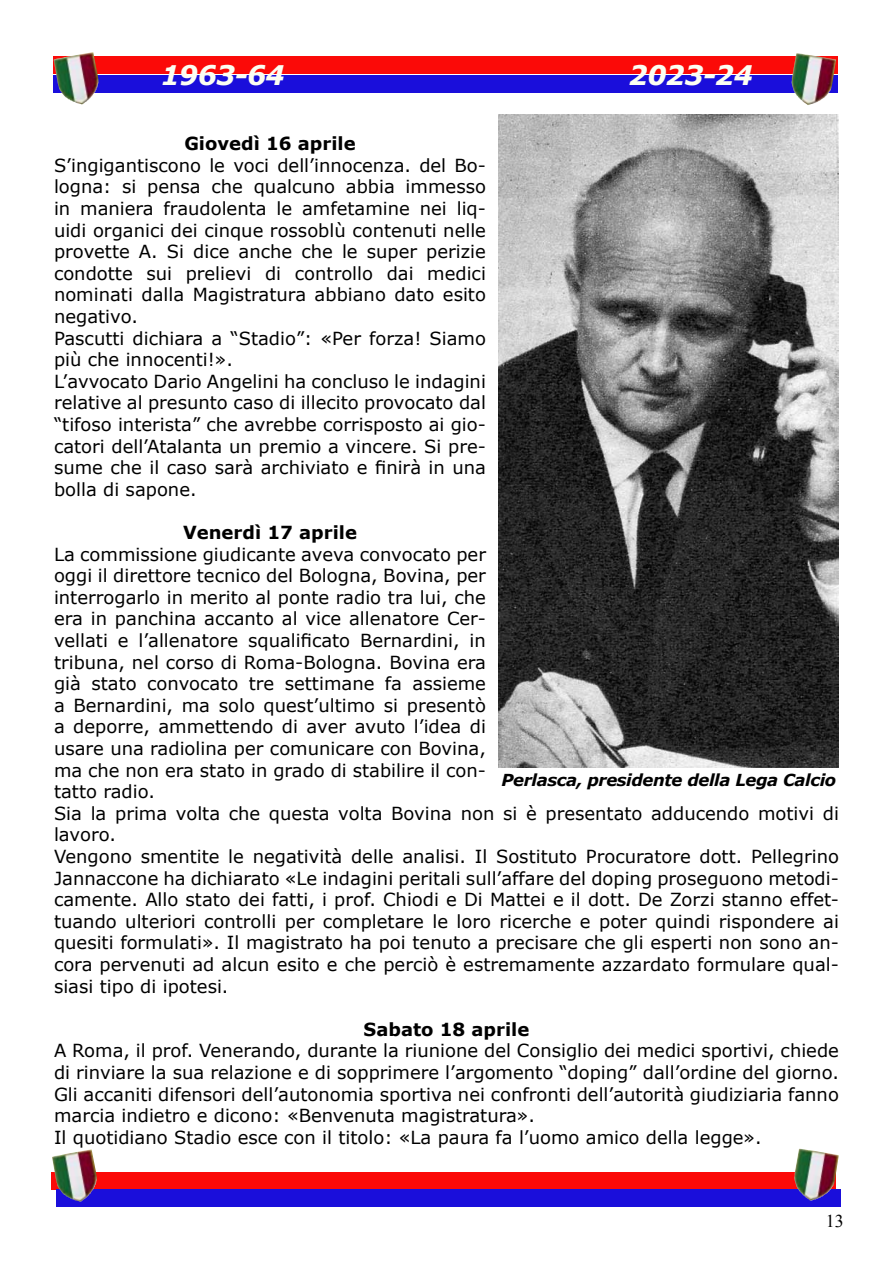
<style>
.page{position:relative;width:893px;height:1263px;background:#fff}
.page>*{position:absolute;margin:0;border:0;box-sizing:border-box;transform-origin:0 0}
.t1{font:italic 700 27px "Verdana";letter-spacing:-.025em;color:#fcfef2}
.t2{font:18px/21.6px "Verdana";color:#000}
.t3{font:700 18px "Verdana";color:#000}
.t4{font:18px "Times New Roman";color:#000}
.t5{font:italic 700 16.5px "Verdana";letter-spacing:-.025em;color:#000}
</style>
<div class="page">
<div style="left:51px;top:1172px;width:785px;height:17px;background:#fb0a08"></div>
<div style="left:56px;top:1189px;width:785px;height:17px;background:#1a0edb"></div>
<img style="left:794px;top:1149px;width:45px;height:52px">
<img style="left:52px;top:1149px;width:45px;height:53px">
<div style="left:53px;top:57px;width:785px;height:17px;background:#fb0a08"></div>
<div style="left:53px;top:75px;width:785px;height:17px;background:#1a0edb"></div>
<img style="left:54px;top:52px;width:45px;height:53px">
<img style="left:792px;top:53px;width:44px;height:52px">
<img style="left:499px;top:115px;width:340px;height:653px">
<h1 class="t1" style="left:161px;top:56px;width:126px">1963-64</h1>
<h1 class="t1" style="left:629px;top:56px;width:126px">2023-24</h1>
<p class="t3" style="left:184px;top:131px;width:173px">Giovedì 16 aprile</p>
<p class="t2" style="left:54px;top:154px;width:433px">S’ingigantiscono le voci dell’innocenza. del Bo&shy;logna: si pensa che qualcuno abbia immesso in maniera fraudolenta le amfetamine nei liq&shy;uidi organici dei cinque rossoblù contenuti nelle provette A. Si dice anche che le super perizie condotte sui prelievi di controllo dai medici nominati dalla Magistratura abbiano dato esito negativo.<br>Pascutti dichiara a “Stadio”: «Per forza! Siamo più che innocenti!».<br>L’avvocato Dario Angelini ha concluso le indagini relative al presunto caso di illecito provocato dal “tifoso interista” che avrebbe corrisposto ai gio&shy;catori dell’Atalanta un premio a vincere. Si pre&shy;sume che il caso sarà archiviato e finirà in una bolla di sapone.</p>
<p class="t3" style="left:183px;top:520px;width:175px">Venerdì 17 aprile</p>
<p class="t2" style="left:54px;top:543px;width:786px">La commissione giudicante aveva convocato per<br>oggi il direttore tecnico del Bologna, Bovina, per<br>interrogarlo in merito al ponte radio tra lui, che<br>era in panchina accanto al vice allenatore Cer-<br>vellati e l’allenatore squalificato Bernardini, in<br>tribuna, nel corso di Roma-Bologna. Bovina era<br>già stato convocato tre settimane fa assieme<br>a Bernardini, ma solo quest’ultimo si presentò<br>a deporre, ammettendo di aver avuto l’idea di<br>usare una radiolina per comunicare con Bovina,<br>ma che non era stato in grado di stabilire il con-<br>tatto radio.<br>Sia la prima volta che questa volta Bovina non si è presentato adducendo motivi di lavoro.<br>Vengono smentite le negatività delle analisi. Il Sostituto Procuratore dott. Pellegrino Jannaccone ha dichiarato «Le indagini peritali sull’affare del doping proseguono metodi&shy;camente. Allo stato dei fatti, i prof. Chiodi e Di Mattei e il dott. De Zorzi stanno effet&shy;tuando ulteriori controlli per completare le loro ricerche e poter quindi rispondere ai quesiti formulati». Il magistrato ha poi tenuto a precisare che gli esperti non sono an&shy;cora pervenuti ad alcun esito e che perciò è estremamente azzardato formulare qual&shy;siasi tipo di ipotesi.</p>
<p class="t3" style="left:364px;top:1016px;width:167px">Sabato 18 aprile</p>
<p class="t2" style="left:54px;top:1040px;width:786px">A Roma, il prof. Venerando, durante la riunione del Consiglio dei medici sportivi, chiede di rinviare la sua relazione e di sopprimere l’argomento “doping” dall’ordine del giorno.<br>Gli accaniti difensori dell’autonomia sportiva nei confronti dell’autorità giudiziaria fanno marcia indietro e dicono: «Benvenuta magistratura».<br>Il quotidiano Stadio esce con il titolo: «La paura fa l’uomo amico della legge».</p>
<p class="t5" style="left:502px;top:768px;width:336px">Perlasca, presidente della Lega Calcio</p>
<p class="t4" style="left:826px;top:1209px;width:19px">13</p>
</div>
